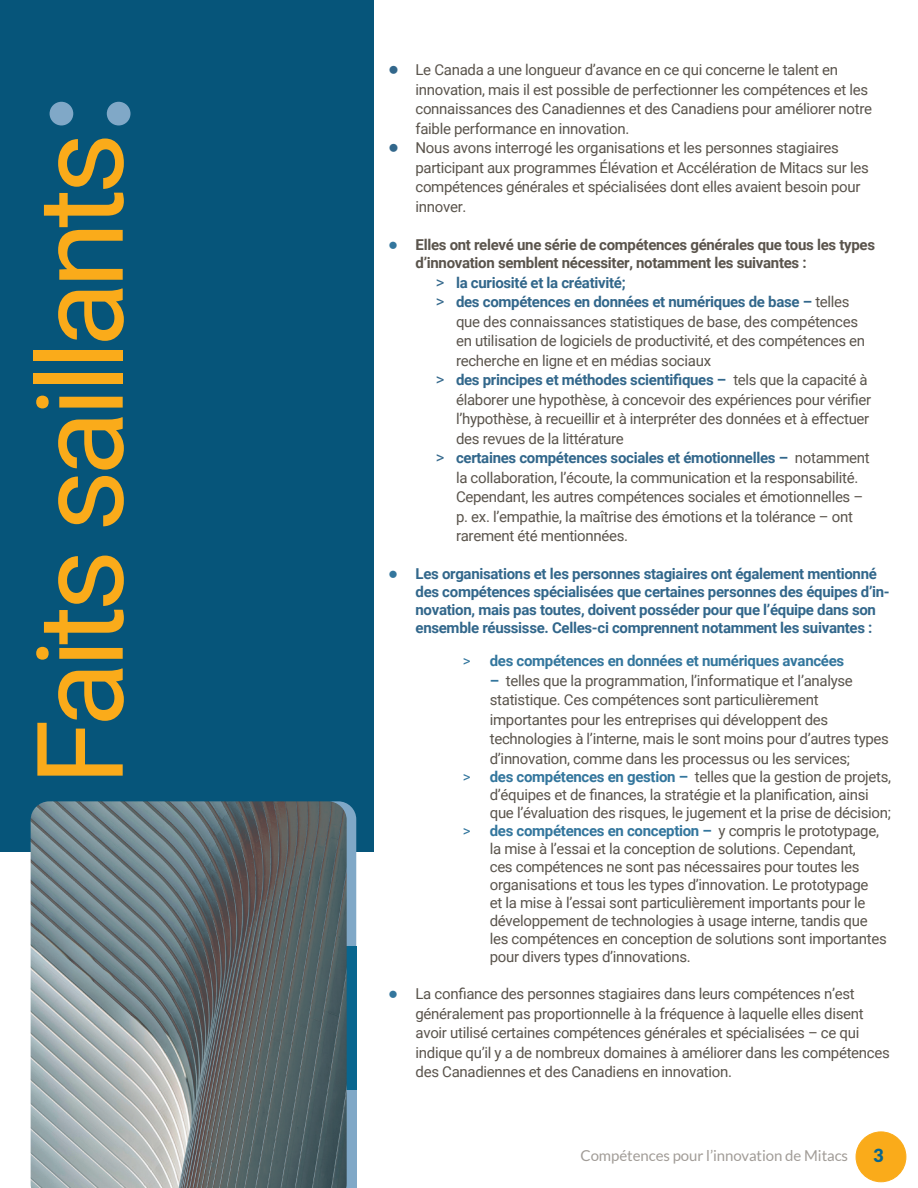
<style>
.page{position:relative;width:918px;height:1188px;background:#fff}
.page>*{position:absolute;margin:0;border:0;box-sizing:border-box;transform-origin:0 0}
.t1{font:120px "Roboto";letter-spacing:-.05em;color:#faab1a}
.t2{font:900 18px "Lato";color:#08668f}
.t3{font:15px/19.5px "Roboto";letter-spacing:-.02em;color:#5a544c}
.t4{font:700 15px/18px "Roboto";letter-spacing:-.02em;color:#32678b}
.t5{font:700 15px/18px "Roboto";letter-spacing:-.02em;color:#5a544c}
.t6{font:700 15px "Roboto";letter-spacing:-.02em;color:#33769d}
.t7{font:15px "Lato";letter-spacing:-.005em;color:#a19c97}
.s1{font-family:"Helvetica Neue";font-weight:700;font-size:16.5px;color:#32678b}
.s2{font-family:"Helvetica Neue";color:#33769d}
.s3{font-weight:400;font-size:16.5px}
.s4{font-weight:400;color:#5a544c}
.s5{font-weight:400}
.s6{font-weight:700;color:#33769d}
.s7{color:#33769d}
.s8{font-family:"Helvetica Neue";font-weight:700;color:#33769d}
</style>
<div class="page">
<div style="left:856px;top:1132px;width:50px;height:50px;background:#faab1a;border-radius:50%"></div>
<div style="left:856px;top:1132px;width:50px;height:50px;border:1px solid #faab1a;border-radius:50%"></div>
<div style="left:0;top:0;width:374px;height:851px;background:#06557a"></div>
<div style="left:50px;top:102px;width:23px;height:23px;background:#80a8c7;border-radius:50%"></div>
<div style="left:107px;top:102px;width:24px;height:23px;background:#80a8c7;border-radius:50%"></div>
<div style="left:316px;top:801px;width:40px;height:162px;background:#80a8c7;border-radius:18px"></div>
<div style="left:316px;top:946px;width:40px;height:144px;background:#08668f"></div>
<div style="left:316px;top:1090px;width:40px;height:98px;background:#80a8c7"></div>
<img style="left:31px;top:801px;width:316px;height:387px">
<h1 class="t1" style="left:-4px;top:786px;width:654px;rotate:-90deg">Faits saillants</h1>
<p class="t3" style="left:389px;top:60px;width:451px"><span class="s1">࡟</span> Le Canada a une longueur d’avance en ce qui concerne le talent en</p>
<p class="t3" style="left:416px;top:79px;width:454px">innovation, mais il est possible de perfectionner les compétences et les</p>
<p class="t3" style="left:416px;top:99px;width:458px">connaissances des Canadiennes et des Canadiens pour améliorer notre</p>
<p class="t3" style="left:416px;top:118px;width:215px">faible performance en innovation.</p>
<p class="t3" style="left:389px;top:138px;width:452px"><span class="s1">࡟</span> Nous avons interrogé les organisations et les personnes stagiaires</p>
<p class="t3" style="left:416px;top:157px;width:455px">participant aux programmes Élévation et Accélération de Mitacs sur les</p>
<p class="t3" style="left:416px;top:177px;width:447px">compétences générales et spécialisées dont elles avaient besoin pour</p>
<p class="t3" style="left:416px;top:196px;width:52px">innover.</p>
<p class="t5" style="left:416px;top:235px;width:461px;text-indent:-27px"><span class="s2">࡟</span> Elles ont relevé une série de compétences générales que tous les types d’innovation semblent nécessiter, notamment les suivantes :</p>
<p class="t4" style="left:436px;top:273px;width:191px"><span class="s3">&gt;</span> la curiosité et la créativité;</p>
<p class="t4" style="left:436px;top:292px;width:415px"><span class="s3">&gt;</span> des compétences en données et numériques de base – <span class="s4">telles</span></p>
<p class="t3" style="left:456px;top:311px;width:404px">que des connaissances statistiques de base, des compétences</p>
<p class="t3" style="left:456px;top:330px;width:411px">en utilisation de logiciels de productivité, et des compétences en</p>
<p class="t3" style="left:456px;top:350px;width:257px">recherche en ligne et en médias sociaux</p>
<p class="t4" style="left:436px;top:371px;width:434px"><span class="s3">&gt;</span> des principes et méthodes scientifiques – <span class="s4">tels que la capacité à</span></p>
<p class="t3" style="left:456px;top:389px;width:417px">élaborer une hypothèse, à concevoir des expériences pour vérifier</p>
<p class="t3" style="left:456px;top:409px;width:415px">l’hypothèse, à recueillir et à interpréter des données et à effectuer</p>
<p class="t3" style="left:456px;top:428px;width:169px">des revues de la littérature</p>
<p class="t4" style="left:436px;top:449px;width:435px"><span class="s3">&gt;</span> certaines compétences sociales et émotionnelles – <span class="s4">notamment</span></p>
<p class="t3" style="left:456px;top:467px;width:404px">la collaboration, l’écoute, la communication et la responsabilité.</p>
<p class="t3" style="left:456px;top:487px;width:409px">Cependant, les autres compétences sociales et émotionnelles –</p>
<p class="t3" style="left:456px;top:506px;width:399px">p. ex. l’empathie, la maîtrise des émotions et la tolérance – ont</p>
<p class="t3" style="left:456px;top:526px;width:174px">rarement été mentionnées.</p>
<p class="t4" style="left:416px;top:564px;width:476px;text-indent:-27px"><span class="s2">࡟</span> Les organisations et les personnes stagiaires ont également mentionné des compétences spécialisées que certaines personnes des équipes d’in&shy;novation, mais pas toutes, doivent posséder pour que l’équipe dans son ensemble réussisse. Celles-ci comprennent notamment les suivantes :</p>
<p class="t6" style="left:463px;top:650px;width:383px"><span class="s5">&gt;</span> des compétences en données et numériques avancées</p>
<p class="t3" style="left:490px;top:670px;width:401px"><span class="s6">–</span> telles que la programmation, l’informatique et l’analyse statistique. Ces compétences sont particulièrement importantes pour les entreprises qui développent des technologies à l’interne, mais le sont moins pour d’autres types d’innovation, comme dans les processus ou les services;</p>
<p class="t3" style="left:463px;top:766px;width:430px"><span class="s7">&gt;</span> <span class="s6">des compétences en gestion –</span> telles que la gestion de projets,</p>
<p class="t3" style="left:490px;top:784px;width:381px">d’équipes et de finances, la stratégie et la planification, ainsi</p>
<p class="t3" style="left:490px;top:802px;width:403px">que l’évaluation des risques, le jugement et la prise de décision;</p>
<p class="t6" style="left:463px;top:820px;width:418px"><span class="s5">&gt;</span> des compétences en conception – <span class="s4">y compris le prototypage,</span></p>
<p class="t3" style="left:490px;top:838px;width:368px">la mise à l’essai et la conception de solutions. Cependant,</p>
<p class="t3" style="left:490px;top:856px;width:371px">ces compétences ne sont pas nécessaires pour toutes les</p>
<p class="t3" style="left:490px;top:874px;width:380px">organisations et tous les types d’innovation. Le prototypage</p>
<p class="t3" style="left:490px;top:892px;width:377px">et la mise à l’essai sont particulièrement importants pour le</p>
<p class="t3" style="left:490px;top:910px;width:379px">développement de technologies à usage interne, tandis que</p>
<p class="t3" style="left:490px;top:928px;width:398px">les compétences en conception de solutions sont importantes</p>
<p class="t3" style="left:490px;top:946px;width:203px">pour divers types d’innovations.</p>
<p class="t3" style="left:416px;top:984px;width:476px;text-indent:-27px"><span class="s8">࡟</span> La confiance des personnes stagiaires dans leurs compétences n’est généralement pas proportionnelle à la fréquence à laquelle elles disent avoir utilisé certaines compétences générales et spécialisées – ce qui indique qu’il y a de nombreux domaines à améliorer dans les compétences des Canadiennes et des Canadiens en innovation.</p>
<p class="t7" style="left:580px;top:1147px;width:269px">Compétences pour l’innovation de Mitacs</p>
<p class="t2" style="left:873px;top:1145px;width:12px">3</p>
</div>
